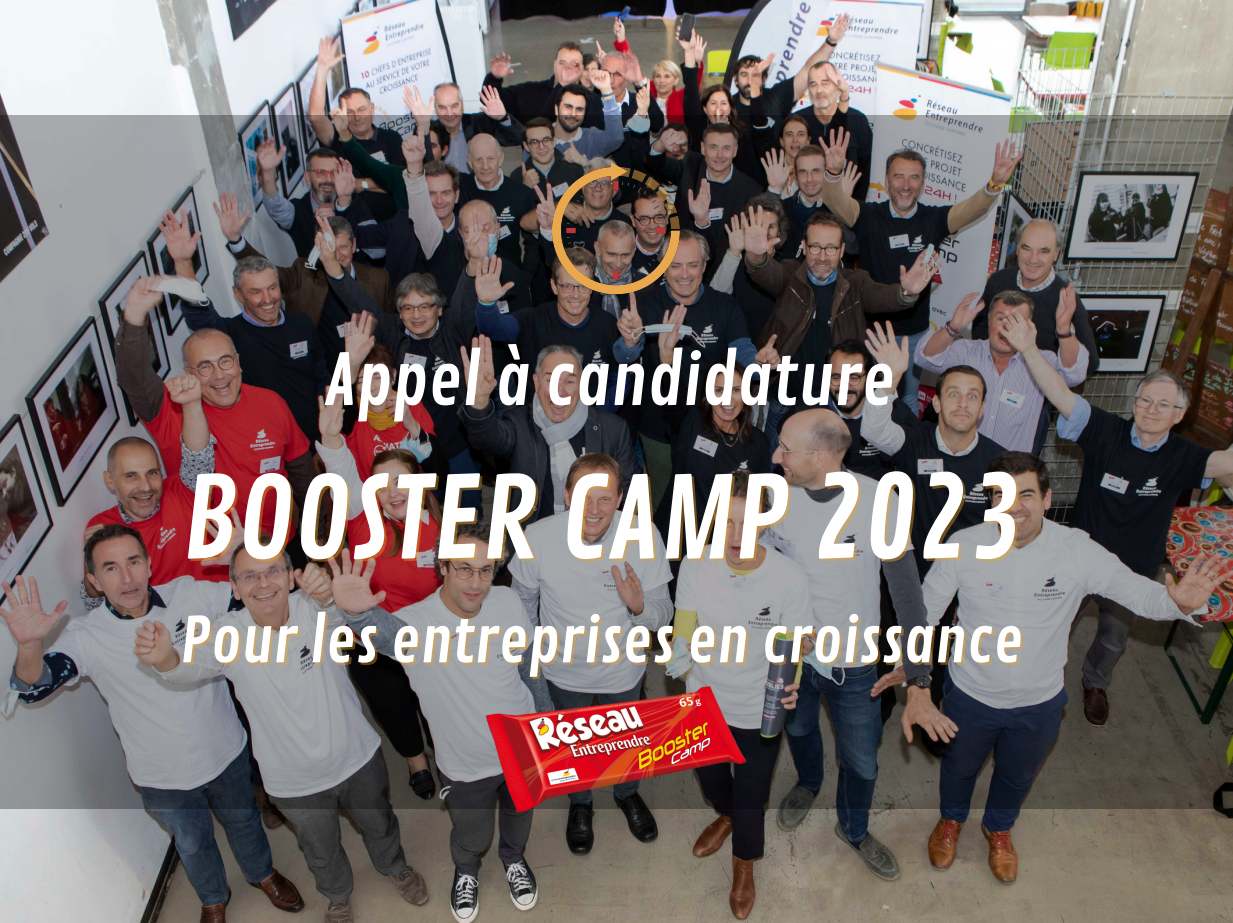
<style>
.page{position:relative;width:1233px;height:923px;background:#fff}
.page>*{position:absolute;margin:0;border:0;box-sizing:border-box;transform-origin:0 0}
.t1{font:111.15px "Contrail One";color:#fff}
.t2{font:69.6px "Contrail One";color:#fff}
.t3{font:61.35px "Contrail One";color:#fff}
</style>
<div class="page">
<img style="left:0;top:0;width:1233px;height:922px">
<img style="left:0;top:115px;width:1233px;height:693px">
<img style="left:473px;top:673px;width:286px;height:156px">
<img style="left:549px;top:159px;width:135px;height:138px">
<p class="t2" style="left:324px;top:339px;width:573px">Appel à candidature</p>
<h1 class="t1" style="left:182px;top:453px;width:841px">BOOSTER CAMP 2023</h1>
<p class="t3" style="left:180px;top:604px;width:845px">Pour les entreprises en croissance</p>
</div>
